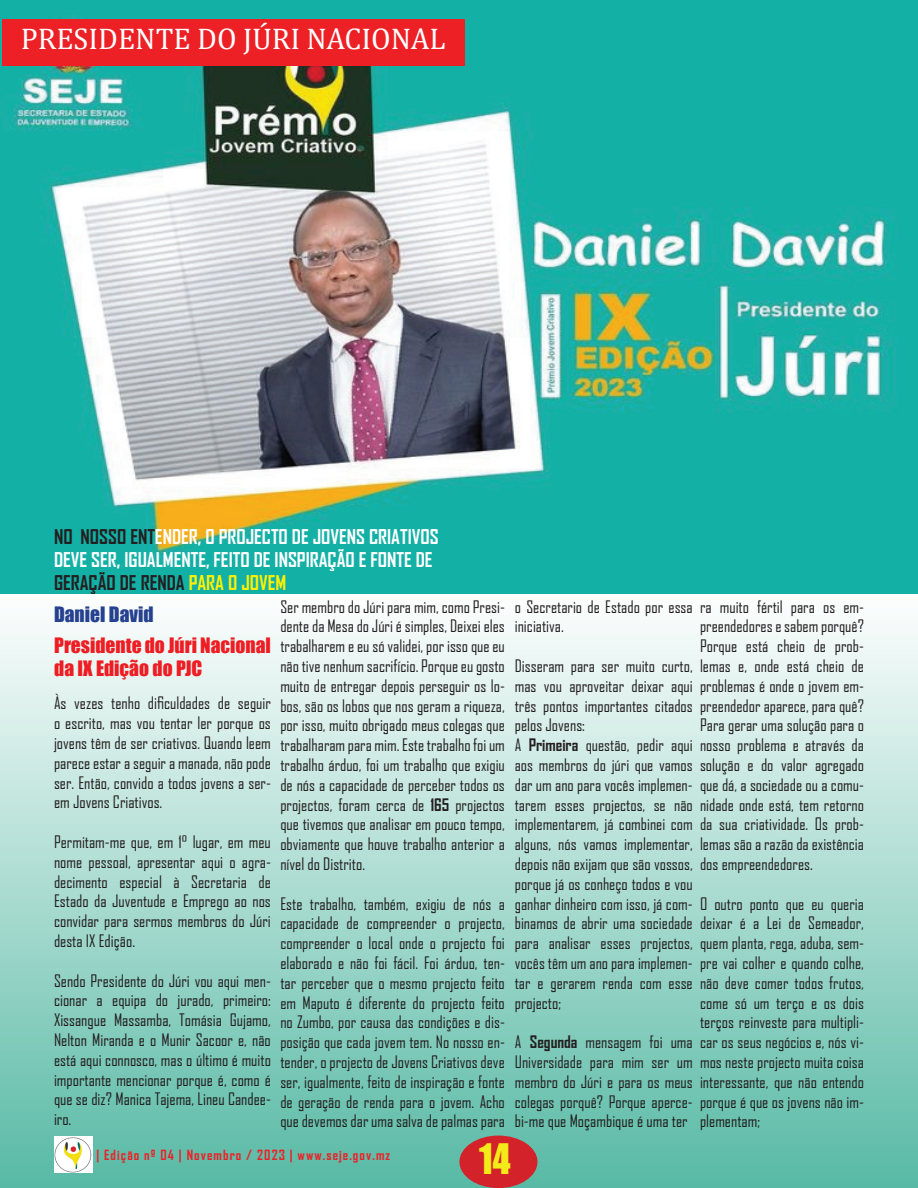
<style>
.page{position:relative;width:918px;height:1188px;background:#fff}
.page>*{position:absolute;margin:0;border:0;box-sizing:border-box;transform-origin:0 0}
.t1{font:38.7px "Impact";color:#f2eb19;scale:.92 1}
.t2{font:30px "Cambria Math";color:#fff}
.t3{font:700 19.5px/23.4px "Agency FB";color:#fff}
.t4{font:19.5px/23.4px "Impact";color:#ee1d23}
.t5{font:19.5px "Impact";color:#25418f}
.t6{font:16.5px/19.8px "Agency FB";color:#231f20;text-align:justify}
.t7{font:700 13.5px "Agency FB";letter-spacing:.08em;color:#ed2026}
.s1{color:#231f20}
.s2{color:#fff101}
.s3{font-weight:700}
</style>
<div class="page">
<div style="left:0;top:594px;width:918px;height:594px;background:linear-gradient(to bottom,#fdfefe,#58baa5)"></div>
<img style="left:0;top:0;width:918px;height:594px">
<div style="left:2px;top:20px;width:462px;height:46px;background:#ed2026"></div>
<div style="left:459px;top:1136px;width:78px;height:52px;background:#d3222a;border-radius:50%"></div>
<img style="left:54px;top:1136px;width:39px;height:36px">
<h2 class="t2" style="left:21px;top:22px;width:426px">PRESIDENTE DO JÚRI NACIONAL</h2>
<p class="t3" style="left:54px;top:524px;width:386px"><span class="s1">NO NOSSO ENT</span>ENDER, O PROJECTO DE JOVENS CRIATIVOS<br>DEVE SER, IGUALMENTE, FEITO DE INSPIRAÇÃO E FONTE DE<br><span class="s1">GERAÇÃO DE RENDA</span> <span class="s2">PARA O JOVEM</span></p>
<p class="t5" style="left:54px;top:599px;width:101px">Daniel David</p>
<p class="t4" style="left:54px;top:633px;width:218px">Presidente do Júri Nacional da IX Edição do PJC</p>
<p class="t6" style="left:280px;top:596px;width:226px">Ser membro do Júri para mim, como Presi&shy;dente da Mesa do Júri é simples, Deixei eles trabalharem e eu só validei, por isso que eu não tive nenhum sacrifício. Porque eu gosto muito de entregar depois perseguir os lo&shy;bos, são os lobos que nos geram a riqueza, por isso, muito obrigado meus colegas que trabalharam para mim. Este trabalho foi um trabalho árduo, foi um trabalho que exigiu de nós a capacidade de perceber todos os projectos, foram cerca de <span class="s3">165</span> projectos que tivemos que analisar em pouco tempo, obviamente que houve trabalho anterior a nível do Distrito.</p>
<p class="t6" style="left:280px;top:893px;width:226px">Este trabalho, também, exigiu de nós a capacidade de compreender o projecto, compreender o local onde o projecto foi elaborado e não foi fácil. Foi árduo, ten&shy;tar perceber que o mesmo projecto feito em Maputo é diferente do projecto feito no Zumbo, por causa das condições e dis&shy;posição que cada jovem tem. No nosso en&shy;tender, o projecto de Jovens Criativos deve ser, igualmente, feito de inspiração e fonte de geração de renda para o jovem. Acho que devemos dar uma salva de palmas para</p>
<p class="t6" style="left:54px;top:693px;width:218px">Às vezes tenho dificuldades de seguir o escrito, mas vou tentar ler porque os jovens têm de ser criativos. Quando leem parece estar a seguir a manada, não pode ser. Então, convido a todos jovens a ser&shy;em Jovens Criativos.</p>
<p class="t6" style="left:54px;top:832px;width:218px">Permitam-me que, em 1° lugar, em meu nome pessoal, apresentar aqui o agra&shy;decimento especial à Secretaria de Estado da Juventude e Emprego ao nos convidar para sermos membros do Júri desta IX Edição.</p>
<p class="t6" style="left:54px;top:970px;width:218px">Sendo Presidente do Júri vou aqui men&shy;cionar a equipa do jurado, primeiro:<br>Xissangue Massamba, Tomásia Gujamo, Nelton Miranda e o Munir Sacoor e, não está aqui connosco, mas o último é muito importante mencionar porque é, como é que se diz? Manica Tajema, Lineu Candee&shy;iro.</p>
<p class="t6" style="left:515px;top:596px;width:351px">o Secretario de Estado por essa ra muito fértil para os em-</p>
<p class="t6" style="left:700px;top:616px;width:165px">preendedores e sabem porquê?</p>
<p class="t6" style="left:700px;top:636px;width:165px">Porque está cheio de prob-</p>
<p class="t6" style="left:515px;top:656px;width:351px">Disseram para ser muito curto, lemas e, onde está cheio de</p>
<p class="t6" style="left:515px;top:675px;width:351px">mas vou aproveitar deixar aqui problemas é onde o jovem em-</p>
<p class="t6" style="left:515px;top:695px;width:351px">três pontos importantes citados preendedor aparece, para quê?</p>
<p class="t6" style="left:700px;top:715px;width:165px">Para gerar uma solução para o</p>
<p class="t6" style="left:515px;top:735px;width:351px">A <span class="s3">Primeira</span> questão, pedir aqui nosso problema e através da</p>
<p class="t6" style="left:515px;top:755px;width:351px">aos membros do júri que vamos solução e do valor agregado</p>
<p class="t6" style="left:515px;top:774px;width:351px">dar um ano para vocês implemen- que dá, a sociedade ou a comu-</p>
<p class="t6" style="left:515px;top:794px;width:351px">tarem esses projectos, se não nidade onde está, tem retorno</p>
<p class="t6" style="left:515px;top:814px;width:351px">implementarem, já combinei com da sua criatividade. Os prob-</p>
<p class="t6" style="left:515px;top:834px;width:351px">alguns, nós vamos implementar, lemas são a razão da existência</p>
<p class="t6" style="left:515px;top:854px;width:300px">depois não exijam que são vossos, dos empreendedores.</p>
<p class="t6" style="left:515px;top:893px;width:351px">ganhar dinheiro com isso, já com- O outro ponto que eu queria</p>
<p class="t6" style="left:515px;top:913px;width:351px">binamos de abrir uma sociedade deixar é a Lei de Semeador,</p>
<p class="t6" style="left:515px;top:933px;width:351px">para analisar esses projectos, quem planta, rega, aduba, sem-</p>
<p class="t6" style="left:515px;top:953px;width:351px">vocês têm um ano para implemen- pre vai colher e quando colhe,</p>
<p class="t6" style="left:515px;top:972px;width:351px">tar e gerarem renda com esse não deve comer todos frutos,</p>
<p class="t6" style="left:700px;top:992px;width:165px">come só um terço e os dois</p>
<p class="t6" style="left:700px;top:1012px;width:165px">terços reinveste para multipli-</p>
<p class="t6" style="left:515px;top:1032px;width:351px">A <span class="s3">Segunda</span> mensagem foi uma car os seus negócios e, nós vi-</p>
<p class="t6" style="left:515px;top:1052px;width:351px">Universidade para mim ser um mos neste projecto muita coisa</p>
<p class="t6" style="left:515px;top:1071px;width:351px">membro do Júri e para os meus interessante, que não entendo</p>
<p class="t6" style="left:515px;top:1091px;width:351px">colegas porquê? Porque aperce- porque é que os jovens não im-</p>
<p class="t6" style="left:700px;top:1111px;width:62px">plementam;</p>
<p class="t6" style="left:515px;top:616px;width:51px">iniciativa.</p>
<p class="t6" style="left:515px;top:715px;width:72px">pelos Jovens:</p>
<p class="t6" style="left:515px;top:873px;width:179px">porque já os conheço todos e vou</p>
<p class="t6" style="left:515px;top:992px;width:48px">projecto;</p>
<p class="t6" style="left:515px;top:1111px;width:174px">bi-me que Moçambique é uma ter</p>
<p class="t7" style="left:96px;top:1147px;width:295px">| Edição nº 04 | Novembro / 2023 | www.seje.gov.mz</p>
<h1 class="t1" style="left:479px;top:1129px;width:36px">14</h1>
</div>
